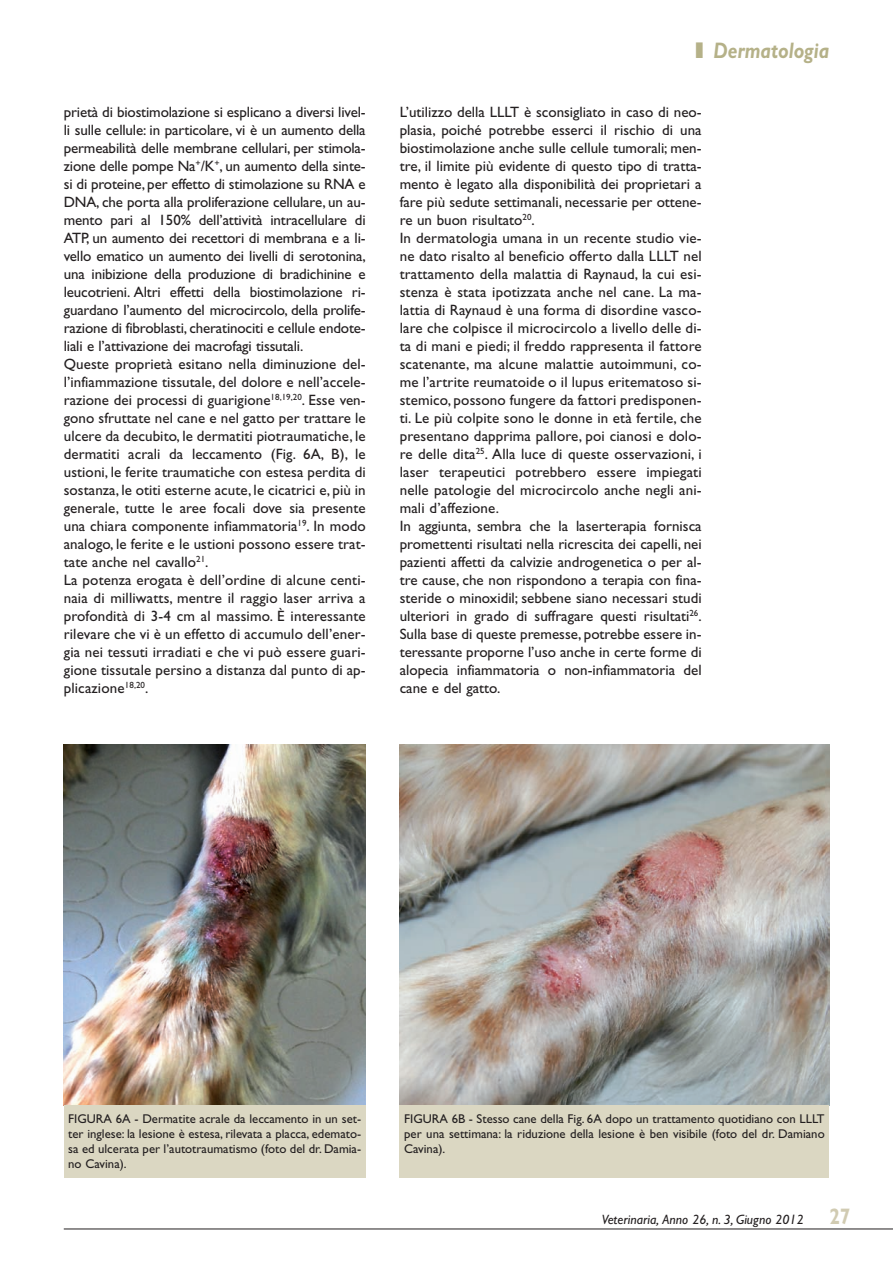
<style>
.page{position:relative;width:893px;height:1263px;background:#fff}
.page>*{position:absolute;margin:0;border:0;box-sizing:border-box;transform-origin:0 0}
.t1{font:italic 700 22.5px "Gill Sans";color:#b5b188;scale:.85 1}
.t2{font:15px/18px "Gill Sans";color:#231f20}
.t3{font:italic 13.5px "Gill Sans";color:#231f20}
.t4{font:12.75px/15px "Gill Sans";color:#231f20;text-align:justify}
.s1{font-weight:700;font-style:normal;font-size:22.5px;color:#d1cbb2}
</style>
<div class="page">
<img style="left:400px;top:744px;width:429px;height:362px">
<img style="left:64px;top:744px;width:302px;height:362px">
<hr style="left:64px;top:1228px;width:829px;height:1px;background:#231f20">
<div style="left:64px;top:1106px;width:302px;height:72px;background:#dbd7c2"></div>
<div style="left:400px;top:1106px;width:429px;height:72px;background:#dbd7c2"></div>
<h1 class="t1" style="left:695px;top:42px;width:159px">❚ Dermatologia</h1>
<p class="t2" style="left:64px;top:104px;width:303px">prietà di biostimolazione si esplicano a diversi livel&shy;li sulle cellule: in particolare, vi è un aumento della permeabilità delle membrane cellulari, per stimola&shy;zione delle pompe Na<sup>+</sup>/K<sup>+</sup>, un aumento della sinte&shy;si di proteine, per effetto di stimolazione su RNA e DNA, che porta alla proliferazione cellulare, un au&shy;mento pari al 150% dell’attività intracellulare di ATP, un aumento dei recettori di membrana e a li&shy;vello ematico un aumento dei livelli di serotonina, una inibizione della produzione di bradichinine e leucotrieni. Altri effetti della biostimolazione ri&shy;guardano l’aumento del microcircolo, della prolife&shy;razione di fibroblasti, cheratinociti e cellule endote&shy;liali e l’attivazione dei macrofagi tissutali.<br>Queste proprietà esitano nella diminuzione del&shy;l’infiammazione tissutale, del dolore e nell’accele&shy;razione dei processi di guarigione<sup>18,19,20</sup>. Esse ven&shy;gono sfruttate nel cane e nel gatto per trattare le ulcere da decubito, le dermatiti piotraumatiche, le dermatiti acrali da leccamento (Fig. 6A, B), le ustioni, le ferite traumatiche con estesa perdita di sostanza, le otiti esterne acute, le cicatrici e, più in generale, tutte le aree focali dove sia presente una chiara componente infiammatoria<sup>19</sup>. In modo analogo, le ferite e le ustioni possono essere trat&shy;tate anche nel cavallo<sup>21</sup>.<br>La potenza erogata è dell’ordine di alcune centi&shy;naia di milliwatts, mentre il raggio laser arriva a profondità di 3-4 cm al massimo. È interessante rilevare che vi è un effetto di accumulo dell’ener&shy;gia nei tessuti irradiati e che vi può essere guari&shy;gione tissutale persino a distanza dal punto di ap&shy;plicazione<sup>18,20</sup>.</p>
<p class="t2" style="left:400px;top:104px;width:303px">L’utilizzo della LLLT è sconsigliato in caso di neo&shy;plasia, poiché potrebbe esserci il rischio di una biostimolazione anche sulle cellule tumorali; men&shy;tre, il limite più evidente di questo tipo di tratta&shy;mento è legato alla disponibilità dei proprietari a fare più sedute settimanali, necessarie per ottene&shy;re un buon risultato<sup>20</sup>.<br>In dermatologia umana in un recente studio vie&shy;ne dato risalto al beneficio offerto dalla LLLT nel trattamento della malattia di Raynaud, la cui esi&shy;stenza è stata ipotizzata anche nel cane. La ma&shy;lattia di Raynaud è una forma di disordine vasco&shy;lare che colpisce il microcircolo a livello delle di&shy;ta di mani e piedi; il freddo rappresenta il fattore scatenante, ma alcune malattie autoimmuni, co&shy;me l’artrite reumatoide o il lupus eritematoso si&shy;stemico, possono fungere da fattori predisponen&shy;ti. Le più colpite sono le donne in età fertile, che presentano dapprima pallore, poi cianosi e dolo&shy;re delle dita<sup>25</sup>. Alla luce di queste osservazioni, i laser terapeutici potrebbero essere impiegati nelle patologie del microcircolo anche negli ani&shy;mali d’affezione.<br>In aggiunta, sembra che la laserterapia fornisca promettenti risultati nella ricrescita dei capelli, nei pazienti affetti da calvizie androgenetica o per al&shy;tre cause, che non rispondono a terapia con fina&shy;steride o minoxidil; sebbene siano necessari studi ulteriori in grado di suffragare questi risultati<sup>26</sup>.<br>Sulla base di queste premesse, potrebbe essere in&shy;teressante proporne l’uso anche in certe forme di alopecia infiammatoria o non-infiammatoria del cane e del gatto.</p>
<p class="t4" style="left:68px;top:1112px;width:294px">FIGURA 6A - Dermatite acrale da leccamento in un set&shy;ter inglese: la lesione è estesa, rilevata a placca, edemato&shy;sa ed ulcerata per l’autotraumatismo (foto del dr. Damia&shy;no Cavina).</p>
<p class="t4" style="left:404px;top:1112px;width:422px">FIGURA 6B - Stesso cane della Fig. 6A dopo un trattamento quotidiano con LLLT per una settimana: la riduzione della lesione è ben visibile (foto del dr. Damiano Cavina).</p>
<p class="t3" style="left:602px;top:1214px;width:250px">Veterinaria, Anno 26, n. 3, Giugno 2012 <span class="s1">27</span></p>
</div>
